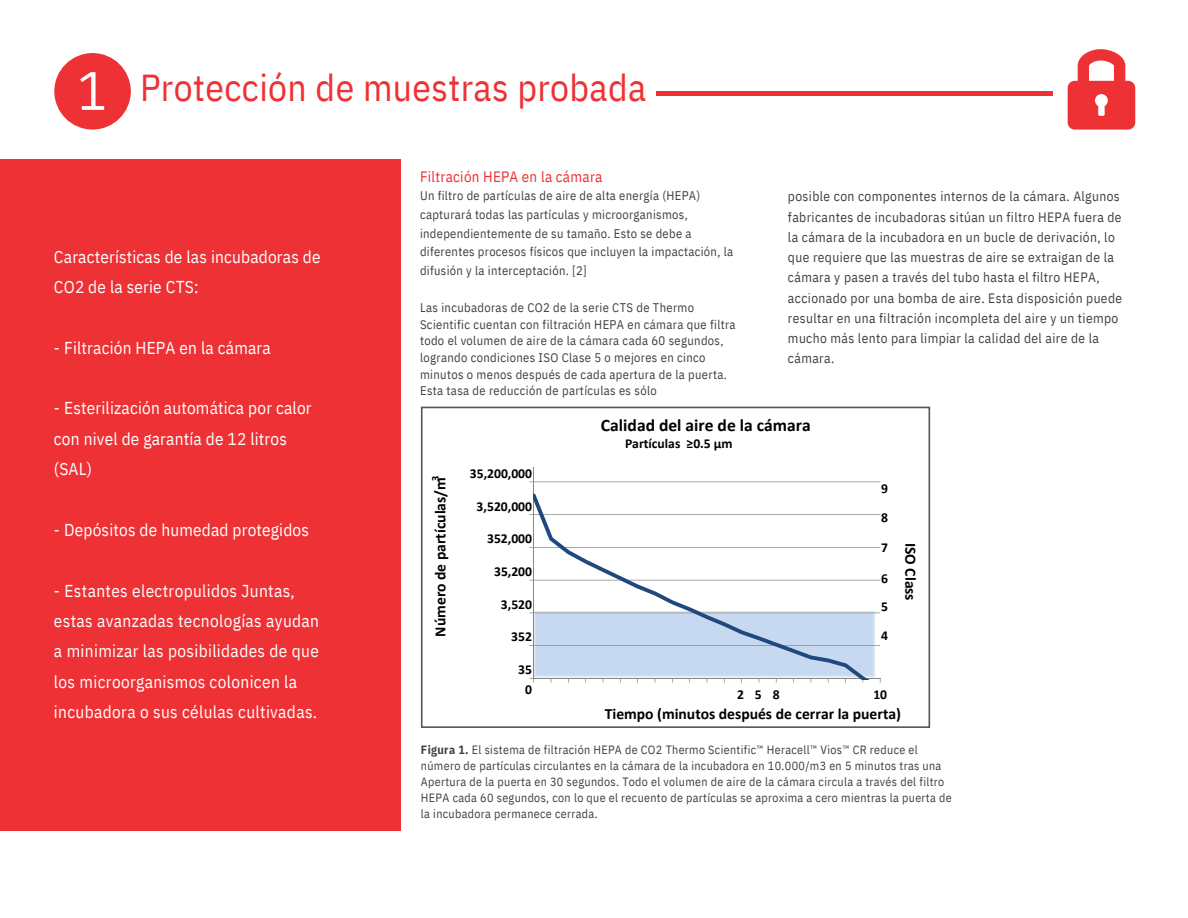
<style>
.page{position:relative;width:1188px;height:918px;background:#fff}
.page>*{position:absolute;margin:0;border:0;box-sizing:border-box;transform-origin:0 0}
.t1{font:37.5px "IBM Plex Sans Cond";letter-spacing:.01em;color:#ee3134}
.t2{font:700 17.55px "Calibri";color:#000}
.t3{font:17.25px/30.3px "IBM Plex Sans Cond";letter-spacing:.01em;color:#fff}
.t4{font:700 15.6px "Calibri";color:#000}
.t5{font:15px "IBM Plex Sans Cond";letter-spacing:.015em;color:#ee3134}
.t6{font:700 13.65px/29.2px "Calibri";color:#000;text-align:justify}
.t7{font:13.5px/20.2px "IBM Plex Sans Cond";letter-spacing:.03em;color:#414042}
.t8{font:12.6px/16.6px "IBM Plex Sans Cond";letter-spacing:.03em;color:#414042}
.t9{font:12px/16px "IBM Plex Sans Cond";letter-spacing:.03em;color:#414042}
.t10{font:700 10.35px "Calibri";color:#000}
.s1{font-size:54px;color:#fff}
.s2{font-weight:700}
</style>
<div class="page">
<div style="left:0;top:159px;width:400px;height:672px;background:#ee3134"></div>
<div style="left:54px;top:53px;width:77px;height:77px;background:#ee3134;border-radius:50%"></div>
<hr style="left:534px;top:482px;width:346px;height:1px;background:#868686">
<hr style="left:533px;top:467px;width:1px;height:211px;background:#868686">
<svg style="left:532px;top:493px;width:349px;height:190px"></svg>
<div style="left:421px;top:407px;width:509px;height:321px;border:2px solid #58595b"></div>
<svg style="left:1068px;top:49px;width:67px;height:81px"></svg>
<div style="left:657px;top:91px;width:396px;height:5px;background:#ee3134"></div>
<h1 class="t1" style="left:78px;top:63px;width:570px"><span class="s1">1</span> Protección de muestras probada</h1>
<h3 class="t3" style="left:54px;top:241px;width:268px">Características de las incubadoras de<br>CO2 de la serie CTS:</h3>
<h3 class="t3" style="left:54px;top:332px;width:218px">- Filtración HEPA en la cámara</h3>
<h3 class="t3" style="left:54px;top:393px;width:259px">- Esterilización automática por calor con nivel de garantía de 12 litros (SAL)</h3>
<h3 class="t3" style="left:54px;top:514px;width:257px">- Depósitos de humedad protegidos</h3>
<h3 class="t3" style="left:54px;top:575px;width:267px">- Estantes electropulidos Juntas, estas avanzadas tecnologías ayudan a minimizar las posibilidades de que los microorganismos colonicen la incubadora o sus células cultivadas.</h3>
<p class="t5" style="left:420px;top:166px;width:184px">Filtración HEPA en la cámara</p>
<p class="t8" style="left:420px;top:186px;width:315px;line-height:18.8px">Un filtro de partículas de aire de alta energía (HEPA) capturará todas las partículas y microorganismos, independientemente de su tamaño. Esto se debe a diferentes procesos físicos que incluyen la impactación, la difusión y la interceptación. [2]</p>
<p class="t8" style="left:420px;top:299px;width:317px">Las incubadoras de CO2 de la serie CTS de Thermo Scientific cuentan con filtración HEPA en cámara que filtra todo el volumen de aire de la cámara cada 60 segundos, logrando condiciones ISO Clase 5 o mejores en cinco minutos o menos después de cada apertura de la puerta.<br>Esta tasa de reducción de partículas es sólo</p>
<p class="t7" style="left:788px;top:186px;width:336px">posible con componentes internos de la cámara. Algunos fabricantes de incubadoras sitúan un filtro HEPA fuera de la cámara de la incubadora en un bucle de derivación, lo que requiere que las muestras de aire se extraigan de la cámara y pasen a través del tubo hasta el filtro HEPA, accionado por una bomba de aire. Esta disposición puede resultar en una filtración incompleta del aire y un tiempo mucho más lento para limpiar la calidad del aire de la cámara.</p>
<h2 class="t2" style="left:601px;top:418px;width:211px">Calidad del aire de la cámara</h2>
<p class="t10" style="left:431px;top:481px;width:7px;rotate:-90deg">3</p>
<p class="t4" style="left:434px;top:637px;width:161px;rotate:-90deg">Número de partículas/m</p>
<p class="t6" style="left:470px;top:460px;width:64px">35,200,000</p>
<p class="t6" style="left:477px;top:493px;width:57px">3,520,000</p>
<p class="t6" style="left:487px;top:525px;width:46px">352,000</p>
<p class="t6" style="left:494px;top:558px;width:40px">35,200</p>
<p class="t6" style="left:501px;top:591px;width:33px">3,520</p>
<p class="t6" style="left:511px;top:623px;width:22px">352</p>
<p class="t6" style="left:518px;top:660px;width:15px;line-height:20.2px;text-align:center">35<br>0</p>
<p class="t6" style="left:625px;top:430px;width:109px">Partículas ≥0.5 µm</p>
<p class="t6" style="left:881px;top:475px;width:8px">9<br>8<br>7</p>
<p class="t6" style="left:881px;top:565px;width:8px;line-height:28.7px">6<br>5<br>4</p>
<p class="t4" style="left:917px;top:543px;width:59px;rotate:90deg">ISO Class</p>
<p class="t6" style="left:737px;top:681px;width:44px">258</p>
<p class="t4" style="left:605px;top:708px;width:298px">Tiempo (minutos después de cerrar la puerta)</p>
<p class="t6" style="left:873px;top:681px;width:15px">10</p>
<p class="t9" style="left:421px;top:741px;width:532px"><span class="s2">Figura 1.</span> El sistema de filtración HEPA de CO2 Thermo Scientific™ Heracell™ Vios™ CR reduce el número de partículas circulantes en la cámara de la incubadora en 10.000/m3 en 5 minutos tras una Apertura de la puerta en 30 segundos. Todo el volumen de aire de la cámara circula a través del filtro HEPA cada 60 segundos, con lo que el recuento de partículas se aproxima a cero mientras la puerta de la incubadora permanece cerrada.</p>
</div>
